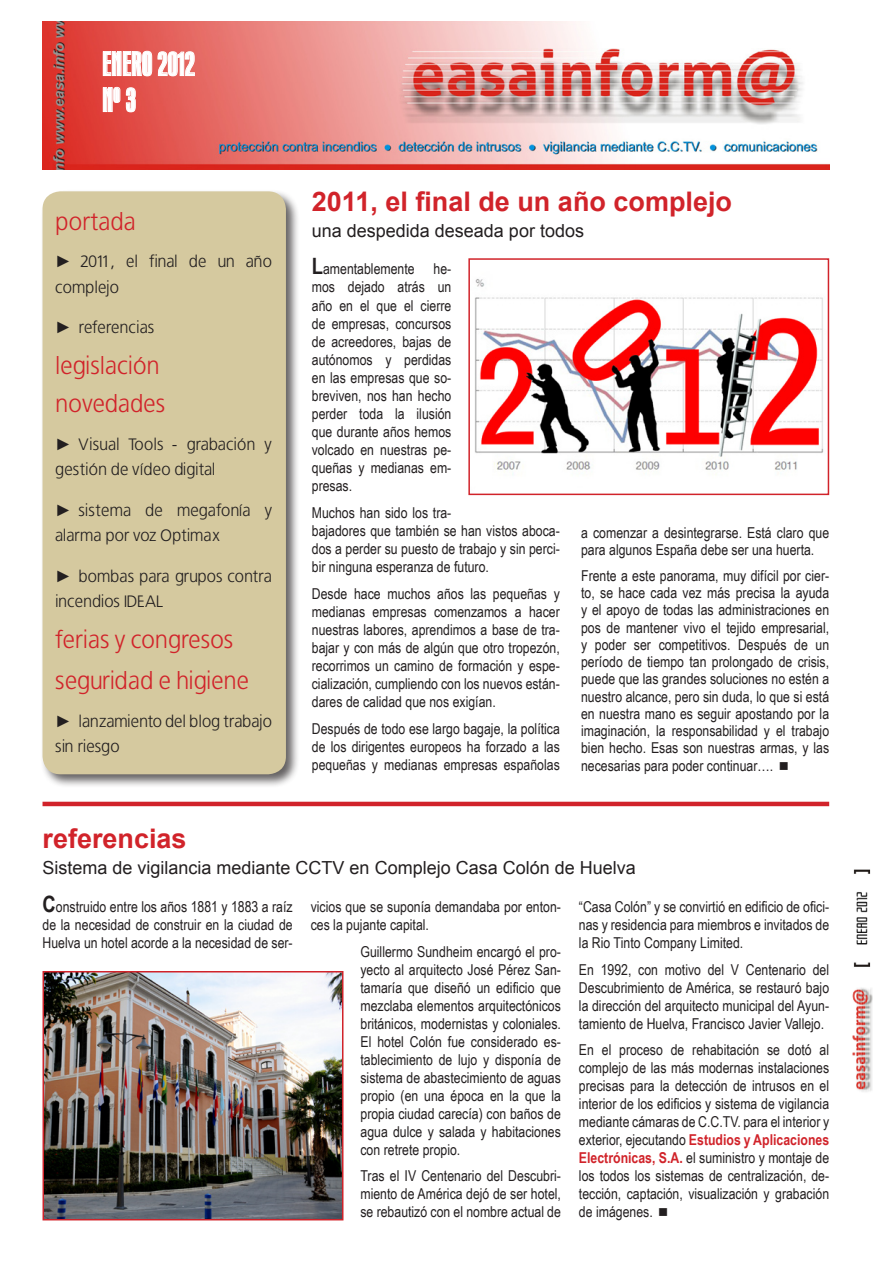
<style>
.page{position:relative;width:893px;height:1263px;background:#fff}
.page>*{position:absolute;margin:0;border:0;box-sizing:border-box;transform-origin:0 0}
.t1{font:condensed 35.1px "Aurora BT";color:#fff;scale:1.13 1}
.t2{font:700 27px "Arial";color:#d1232a}
.t3{font:24px "Bastardus Sans";color:#d1232a}
.t4{font:18px "Arial";color:#231f20}
.t5{font:16.5px/25.2px "Bastardus Sans";color:#231f20}
.t6{font:15px/18px "Arial Narrow";color:#231f20;text-align:justify}
.s1{font-family:"Arial";font-weight:700}
.s2{font-weight:700;font-size:22.5px}
.s3{font-weight:700;color:#d1232a}
</style>
<div class="page">
<img style="left:852px;top:869px;width:20px;height:223px">
<img style="left:43px;top:21px;width:786px;height:148px">
<div style="left:40px;top:189px;width:260px;height:599px;background:#231f20;opacity:.7"></div>
<div style="left:43px;top:191px;width:243px;height:583px;background:#d5c99f;border-radius:18px"></div>
<img style="left:475px;top:279px;width:349px;height:196px">
<div style="left:468px;top:258px;width:361px;height:237px;border:2px solid #d1232a"></div>
<hr style="left:43px;top:802px;width:786px;height:4px;background:#d1232a">
<svg style="left:103px;top:51px;width:92px;height:26px;background:#eb8d89"></svg>
<svg style="left:103px;top:87px;width:33px;height:26px"></svg>
<img style="left:46px;top:974px;width:294px;height:243px">
<div style="left:43px;top:971px;width:300px;height:249px;border:2px solid #d1232a"></div>
<p class="t1" style="left:102px;top:45px;width:83px">ENERO 2012</p>
<p class="t1" style="left:102px;top:81px;width:31px">Nº 3</p>
<p class="t3" style="left:55px;top:207px;width:82px">portada</p>
<p class="t5" style="left:55px;top:249px;width:218px"><span class="s1">►</span> 2011, el final de un año complejo</p>
<p class="t5" style="left:55px;top:315px;width:101px"><span class="s1">►</span> referencias</p>
<p class="t3" style="left:55px;top:352px;width:106px">legislación</p>
<p class="t3" style="left:55px;top:390px;width:111px">novedades</p>
<p class="t5" style="left:55px;top:432px;width:218px"><span class="s1">►</span> Visual Tools - grabación y gestión de vídeo digital</p>
<p class="t5" style="left:55px;top:498px;width:218px"><span class="s1">►</span> sistema de megafonía y alarma por voz Optimax</p>
<p class="t5" style="left:55px;top:563px;width:218px"><span class="s1">►</span> bombas para grupos contra incendios IDEAL</p>
<p class="t3" style="left:55px;top:626px;width:180px">ferias y congresos</p>
<p class="t3" style="left:55px;top:666px;width:195px">seguridad e higiene</p>
<p class="t5" style="left:55px;top:708px;width:218px"><span class="s1">►</span> lanzamiento del blog trabajo sin riesgo</p>
<p class="t2" style="left:312px;top:184px;width:422px">2011, el final de un año complejo</p>
<p class="t4" style="left:312px;top:219px;width:274px">una despedida deseada por todos</p>
<p class="t6" style="left:312px;top:260px;width:104px"><span class="s2">L</span>amentablemente</p>
<p class="t6" style="left:312px;top:260px;width:141px;text-indent:122px">he&shy;mos dejado atrás un año en el que el cierre de empresas, concursos de acreedores, bajas de autónomos y perdidas en las empresas que so&shy;breviven, nos han hecho perder toda la ilusión que durante años hemos volcado en nuestras pe&shy;queñas y medianas em&shy;presas.</p>
<p class="t6" style="left:312px;top:503px;width:250px;text-align:left">Muchos han sido los tra-<br>bajadores que también se han vistos aboca&shy;dos a perder su puesto de trabajo y sin perci&shy;bir ninguna esperanza de futuro.</p>
<p class="t6" style="left:312px;top:584px;width:250px">Desde hace muchos años las pequeñas y medianas empresas comenzamos a hacer nuestras labores, aprendimos a base de tra&shy;bajar y con más de algún que otro tropezón, recorrimos un camino de formación y espe&shy;cialización, cumpliendo con los nuevos están&shy;dares de calidad que nos exigían.</p>
<p class="t6" style="left:312px;top:719px;width:250px">Después de todo ese largo bagaje, la política de los dirigentes europeos ha forzado a las pequeñas y medianas empresas españolas</p>
<p class="t6" style="left:581px;top:523px;width:250px;line-height:17.2px">a comenzar a desintegrarse. Está claro que para algunos España debe ser una huerta.</p>
<p class="t6" style="left:581px;top:566px;width:250px;line-height:17.2px">Frente a este panorama, muy difícil por cier&shy;to, se hace cada vez más precisa la ayuda y el apoyo de todas las administraciones en pos de mantener vivo el tejido empresarial, y poder ser competitivos. Después de un período de tiempo tan prolongado de crisis, puede que las grandes soluciones no estén a nuestro alcance, pero sin duda, lo que si está en nuestra mano es seguir apostando por la imaginación, la responsabilidad y el trabajo bien hecho. Esas son nuestras armas, y las necesarias para poder continuar…. ■</p>
<p class="t2" style="left:43px;top:820px;width:146px">referencias</p>
<p class="t4" style="left:43px;top:855px;width:595px">Sistema de vigilancia mediante CCTV en Complejo Casa Colón de Huelva</p>
<p class="t6" style="left:43px;top:897px;width:252px"><span class="s2">C</span>onstruido entre los años 1881 y 1883 a raíz de la necesidad de construir en la ciudad de Huelva un hotel acorde a la necesidad de ser-</p>
<p class="t6" style="left:311px;top:897px;width:252px">vicios que se suponía demandaba por enton&shy;ces la pujante capital.</p>
<p class="t6" style="left:360px;top:942px;width:202px">Guillermo Sundheim encargó el pro&shy;yecto al arquitecto José Pérez San&shy;tamaría que diseñó un edificio que mezclaba elementos arquitectónicos británicos, modernistas y coloniales.<br>El hotel Colón fue considerado es&shy;tablecimiento de lujo y disponía de sistema de abastecimiento de aguas propio (en una época en la que la propia ciudad carecía) con baños de agua dulce y salada y habitaciones con retrete propio.</p>
<p class="t6" style="left:360px;top:1166px;width:202px">Tras el IV Centenario del Descubri&shy;miento de América dejó de ser hotel, se rebautizó con el nombre actual de</p>
<p class="t6" style="left:579px;top:897px;width:252px">“Casa Colón” y se convirtió en edificio de ofici&shy;nas y residencia para miembros e invitados de la Rio Tinto Company Limited.</p>
<p class="t6" style="left:579px;top:960px;width:252px">En 1992, con motivo del V Centenario del Descubrimiento de América, se restauró bajo la dirección del arquitecto municipal del Ayun&shy;tamiento de Huelva, Francisco Javier Vallejo.</p>
<p class="t6" style="left:579px;top:1040px;width:252px">En el proceso de rehabitación se dotó al complejo de las más modernas instalaciones precisas para la detección de intrusos en el interior de los edificios y sistema de vigilancia mediante cámaras de C.C.TV. para el interior y exterior, ejecutando <span class="s3">Estudios y Aplicaciones Electrónicas, S.A.</span> el suministro y montaje de los todos los sistemas de centralización, de&shy;tección, captación, visualización y grabación de imágenes. ■</p>
</div>
